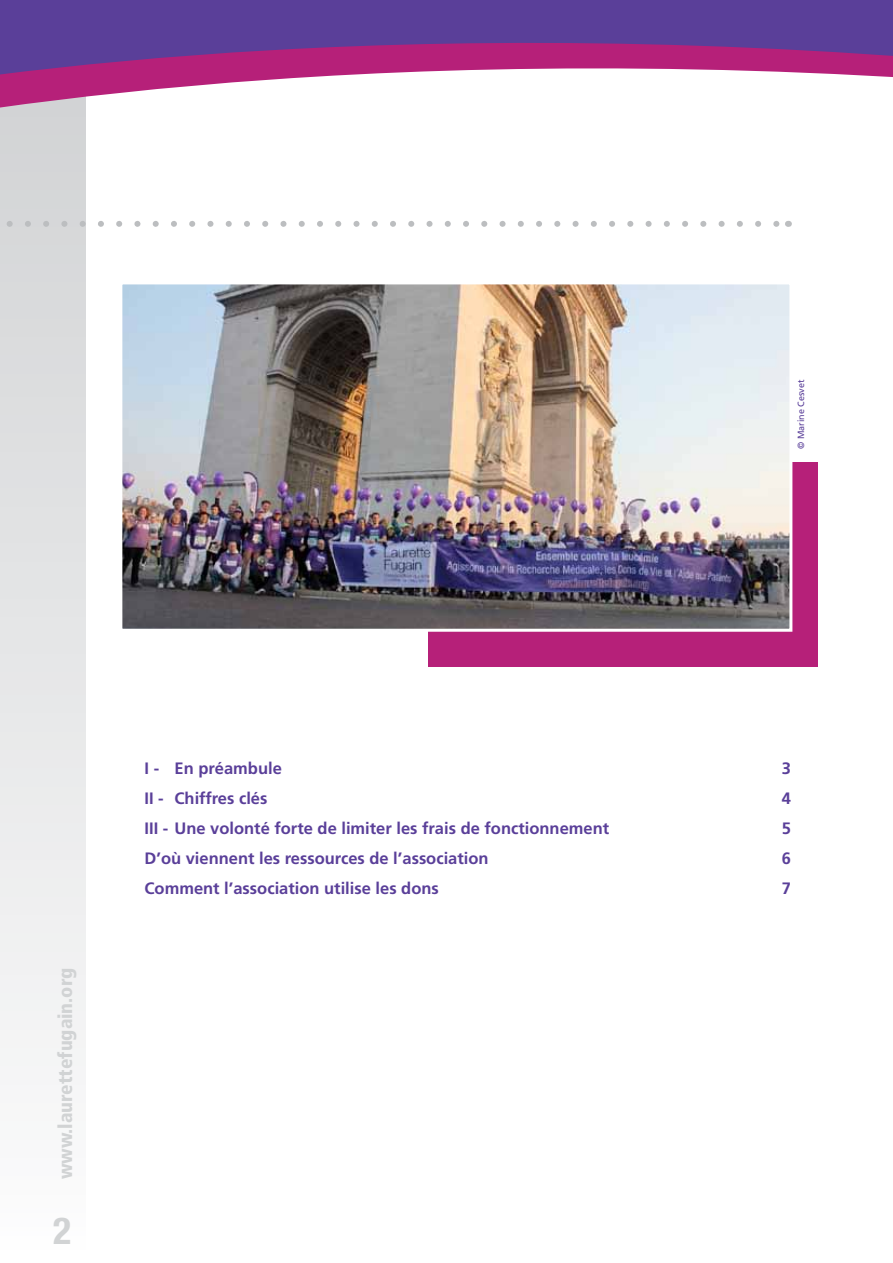
<style>
.page{position:relative;width:893px;height:1263px;background:#fff}
.page>*{position:absolute;margin:0;border:0;box-sizing:border-box;transform-origin:0 0}
.t1{font:700 condensed 37.5px "Helvetica Neue";color:#d1d3d4}
.t2{font:900 condensed 19.5px "Frutiger";color:#d1d3d4}
.t3{font:700 16.5px "Frutiger";color:#5a3f99}
.t4{font:9px "Frutiger";color:#5a3f99}
</style>
<div class="page">
<div style="left:0;top:94px;width:85px;height:1169px;background:linear-gradient(to bottom,#d1d3d4,#fcfcfd)"></div>
<svg style="left:0;top:221px;width:779px;height:6px"></svg>
<div style="left:0;top:137px;width:86px;height:25px;background:#d3d5d6"></div>
<svg style="left:0;top:0;width:893px;height:137px"></svg>
<div style="left:428px;top:462px;width:389px;height:204px;background:#b62079"></div>
<img style="left:123px;top:285px;width:665px;height:343px">
<div style="left:119px;top:281px;width:673px;height:351px;border:3px solid #fff"></div>
<p class="t4" style="left:796px;top:449px;width:71px;rotate:-90deg">© Marine Cesvet</p>
<p class="t2" style="left:54px;top:1179px;width:213px;rotate:-90deg">www.laurettefugain.org</p>
<h1 class="t1" style="left:53px;top:1199px;width:19px">2</h1>
<p class="t3" style="left:145px;top:759px;width:139px">I - En préambule</p>
<p class="t3" style="left:782px;top:759px;width:11px">3</p>
<p class="t3" style="left:145px;top:789px;width:124px">II - Chiffres clés</p>
<p class="t3" style="left:782px;top:789px;width:11px">4</p>
<p class="t3" style="left:145px;top:819px;width:466px">III - Une volonté forte de limiter les frais de fonctionnement</p>
<p class="t3" style="left:782px;top:819px;width:11px">5</p>
<p class="t3" style="left:145px;top:849px;width:346px">D’où viennent les ressources de l’association</p>
<p class="t3" style="left:782px;top:849px;width:11px">6</p>
<p class="t3" style="left:145px;top:879px;width:296px">Comment l’association utilise les dons</p>
<p class="t3" style="left:782px;top:879px;width:11px">7</p>
</div>
